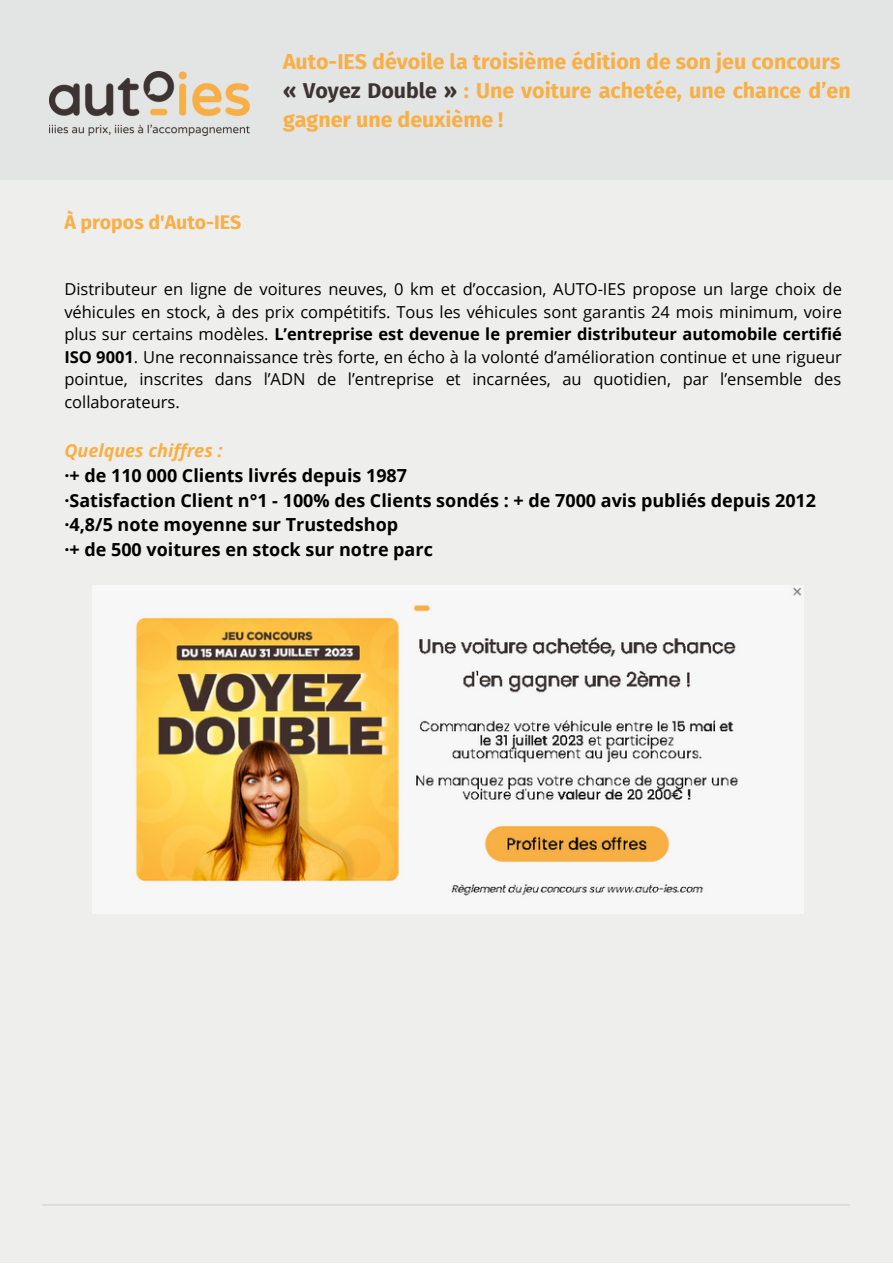
<style>
.page{position:relative;width:893px;height:1264px;background:#fff}
.page>*{position:absolute;margin:0;border:0;box-sizing:border-box;transform-origin:0 0}
.t1{font:700 21.45px/29.2px "Fira Sans";color:#f8af45}
.t2{font:700 19.5px "Fira Sans";color:#f8af45}
.t3{font:700 18px "Open Sans";color:#000}
.t4{font:italic 700 18px "Open Sans";color:#f8af45}
.t5{font:16.5px/22.5px "Open Sans";color:#000;text-align:justify}
.s1{color:#3c3332}
.s2{font-weight:700}
</style>
<div class="page">
<div style="left:0;top:0;width:892px;height:1262px;background:#eeeeed"></div>
<hr style="left:43px;top:1204px;width:807px;height:1px;background:#4a6229">
<div style="left:0;top:0;width:892px;height:180px;background:#e3e4e4"></div>
<img style="left:50px;top:72px;width:200px;height:64px">
<img style="left:134px;top:588px;width:667px;height:309px">
<p class="t2" style="left:64px;top:210px;width:178px">À propos d'Auto-IES</p>
<p class="t1" style="left:283px;top:47px;width:559px">Auto-IES dévoile la troisième édition de son jeu concours</p>
<p class="t1" style="left:283px;top:76px;width:569px"><span class="s1">« Voyez Double »</span> : Une voiture achetée, une chance d’en gagner une deuxième !</p>
<p class="t5" style="left:64px;top:277px;width:779px">Distributeur en ligne de voitures neuves, 0 km et d’occasion, AUTO-IES propose un large choix de véhicules en stock, à des prix compétitifs. Tous les véhicules sont garantis 24 mois minimum, voire plus sur certains modèles. <span class="s2">L’entreprise est devenue le premier distributeur automobile certifié ISO 9001</span>. Une reconnaissance très forte, en écho à la volonté d’amélioration continue et une rigueur pointue, inscrites dans l’ADN de l’entreprise et incarnées, au quotidien, par l’ensemble des collaborateurs.</p>
<p class="t4" style="left:64px;top:438px;width:160px">Quelques chiffres :</p>
<p class="t3" style="left:64px;top:462px;width:344px">·+ de 110 000 Clients livrés depuis 1987</p>
<p class="t3" style="left:64px;top:487px;width:753px">·Satisfaction Client n°1 - 100% des Clients sondés : + de 7000 avis publiés depuis 2012</p>
<p class="t3" style="left:64px;top:512px;width:335px">·4,8/5 note moyenne sur Trustedshop</p>
<p class="t3" style="left:64px;top:537px;width:370px">·+ de 500 voitures en stock sur notre parc</p>
</div>
